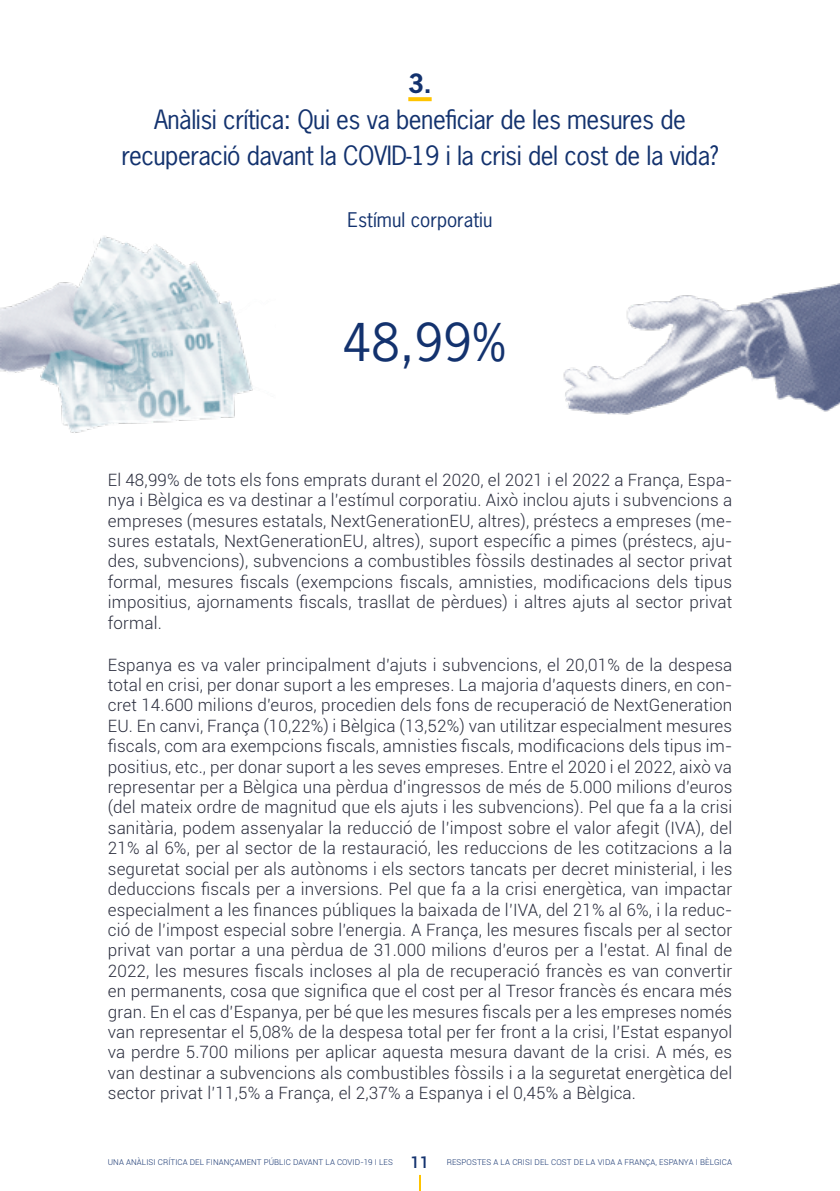
<style>
.page{position:relative;width:840px;height:1191px;background:#fff}
.page>*{position:absolute;margin:0;border:0;box-sizing:border-box;transform-origin:0 0}
.t1{font:49px "News Gothic";color:#13326e}
.t2{font:25px/36px "News Gothic Std";letter-spacing:-.02em;color:#13326e;text-align:center}
.t3{font:19px "News Gothic Std";color:#13326e}
.t4{font:300 17px/20.4px "Roboto";letter-spacing:.01em;color:#292c3c;text-align:justify}
.t5{font:300 8px "Roboto";letter-spacing:.01em;color:#13326e}
.s1{font-weight:700}
.s2{font-weight:500;font-size:16px}
</style>
<div class="page">
<svg style="left:419px;top:1174px;width:2px;height:17px"></svg>
<svg style="left:408px;top:97px;width:23px;height:4px"></svg>
<img style="left:563px;top:283px;width:276px;height:132px">
<img style="left:0;top:236px;width:253px;height:197px">
<h1 class="t2" style="left:121px;top:66px;width:598px"><span class="s1">3.<br></span>Anàlisi crítica: Qui es va beneficiar de les mesures de recuperació davant la COVID-19 i la crisi del cost de la vida?</h1>
<h2 class="t3" style="left:347px;top:208px;width:146px">Estímul corporatiu</h2>
<p class="t1" style="left:342px;top:311px;width:165px">48,99%</p>
<p class="t4" style="left:108px;top:469px;width:625px">El 48,99% de tots els fons emprats durant el 2020, el 2021 i el 2022 a França, Espa&shy;nya i Bèlgica es va destinar a l’estímul corporatiu. Això inclou ajuts i subvencions a empreses (mesures estatals, NextGenerationEU, altres), préstecs a empreses (me&shy;sures estatals, NextGenerationEU, altres), suport específic a pimes (préstecs, aju&shy;des, subvencions), subvencions a combustibles fòssils destinades al sector privat formal, mesures fiscals (exempcions fiscals, amnisties, modificacions dels tipus impositius, ajornaments fiscals, trasllat de pèrdues) i altres ajuts al sector privat formal.</p>
<p class="t4" style="left:108px;top:654px;width:625px">Espanya es va valer principalment d’ajuts i subvencions, el 20,01% de la despesa total en crisi, per donar suport a les empreses. La majoria d’aquests diners, en con&shy;cret 14.600 milions d’euros, procedien dels fons de recuperació de NextGeneration EU. En canvi, França (10,22%) i Bèlgica (13,52%) van utilitzar especialment mesures fiscals, com ara exempcions fiscals, amnisties fiscals, modificacions dels tipus im&shy;positius, etc., per donar suport a les seves empreses. Entre el 2020 i el 2022, això va representar per a Bèlgica una pèrdua d’ingressos de més de 5.000 milions d’euros (del mateix ordre de magnitud que els ajuts i les subvencions). Pel que fa a la crisi sanitària, podem assenyalar la reducció de l’impost sobre el valor afegit (IVA), del 21% al 6%, per al sector de la restauració, les reduccions de les cotitzacions a la seguretat social per als autònoms i els sectors tancats per decret ministerial, i les deduccions fiscals per a inversions. Pel que fa a la crisi energètica, van impactar especialment a les finances públiques la baixada de l’IVA, del 21% al 6%, i la reduc&shy;ció de l’impost especial sobre l’energia. A França, les mesures fiscals per al sector privat van portar a una pèrdua de 31.000 milions d’euros per a l’estat. Al final de 2022, les mesures fiscals incloses al pla de recuperació francès es van convertir en permanents, cosa que significa que el cost per al Tresor francès és encara més gran. En el cas d’Espanya, per bé que les mesures fiscals per a les empreses només van representar el 5,08% de la despesa total per fer front a la crisi, l’Estat espanyol va perdre 5.700 milions per aplicar aquesta mesura davant de la crisi. A més, es van destinar a subvencions als combustibles fòssils i a la seguretat energètica del sector privat l’11,5% a França, el 2,37% a Espanya i el 0,45% a Bèlgica.</p>
<p class="t5" style="left:108px;top:1156px;width:625px">UNA ANÀLISI CRÍTICA DEL FINANÇAMENT PÚBLIC DAVANT LA COVID-19 I LES <span class="s2">11</span> RESPOSTES A LA CRISI DEL COST DE LA VIDA A FRANÇA, ESPANYA I BÈLGICA</p>
</div>
